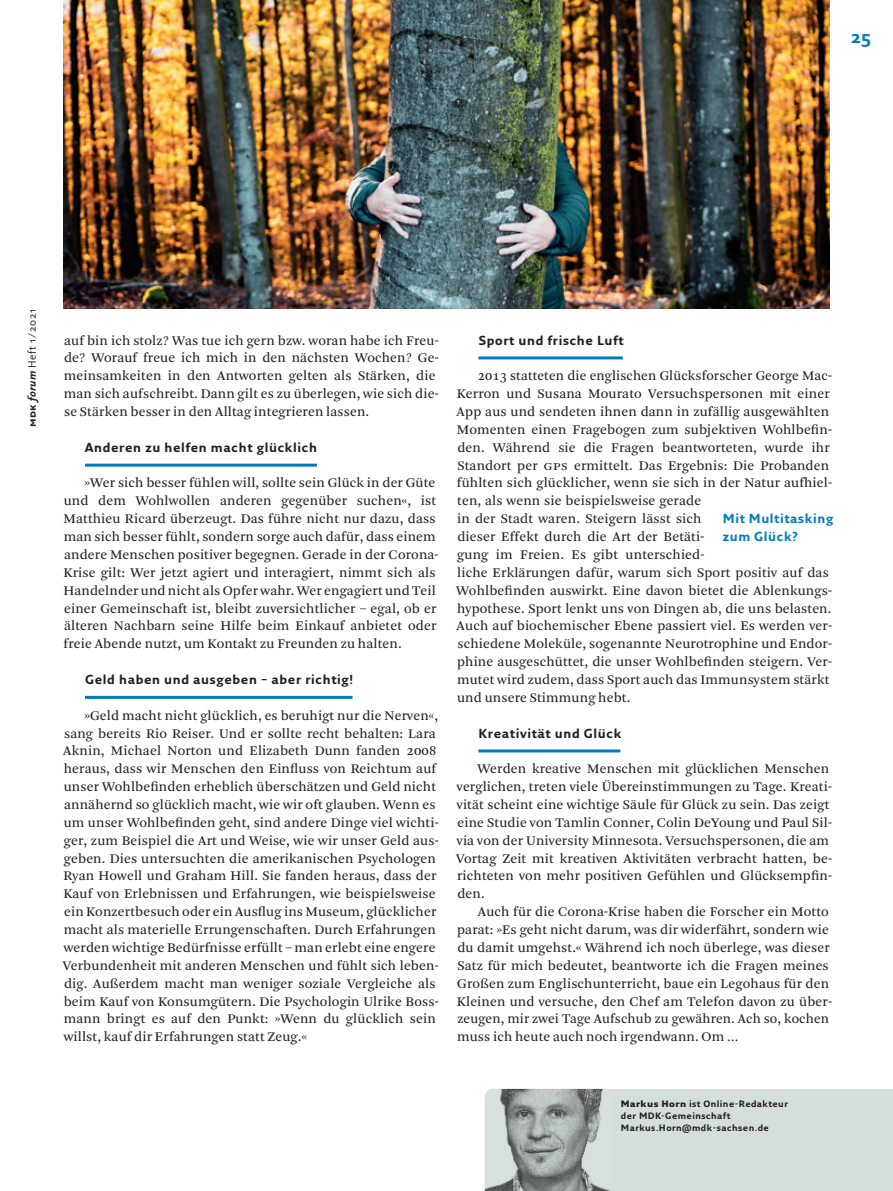
<style>
.page{position:relative;width:893px;height:1191px;background:#fff}
.page>*{position:absolute;margin:0;border:0;box-sizing:border-box;transform-origin:0 0}
._3_3_Pagina{font:700 18px "Fresco Sans Plus Pro";color:#007cbc}
.t1{font:13.8px/17.9px "Arnhem Blond";letter-spacing:.01em;color:#231f20}
._0_3_Zwischenübersch{font:700 12.75px "Fresco Sans Pro";letter-spacing:.05em;color:#231f20}
._0_4_Streamer{font:700 12.75px/17.9px "Fresco Sans Pro";letter-spacing:.05em;color:#007cbc}
.t2{font:10.5px "Fresco Sans Plus Pro";letter-spacing:.05em;color:#231f20}
._3_1_Autorenkasten{font:700 9px/11.9px "Fresco Sans Pro";letter-spacing:.05em;color:#231f20}
.s1{font-weight:700}
.s2{font-weight:700;font-style:italic}
.s3{font-weight:900}
</style>
<div class="page">
<hr style="left:85px;top:463px;width:232px;height:3px;background:#007cbc">
<hr style="left:85px;top:696px;width:268px;height:3px;background:#007cbc">
<hr style="left:478px;top:356px;width:145px;height:3px;background:#007cbc">
<hr style="left:478px;top:749px;width:142px;height:3px;background:#007cbc">
<div style="left:611px;top:1089px;width:282px;height:102px;background:#d5dfd9"></div>
<img style="left:485px;top:1089px;width:126px;height:102px">
<img style="left:64px;top:0;width:765px;height:309px">
<p class="_3_3_Pagina" style="left:851px;top:25px;width:22px">25</p>
<p class="t2" style="left:25px;top:427px;width:120px;rotate:-90deg"><span class="s1">mdk</span> <span class="s2">forum</span> Heft 1/2021</p>
<p class="t1" style="left:64px;top:331px;width:376px">auf bin ich stolz? Was tue ich gern bzw. woran habe ich Freu&shy;de? Worauf freue ich mich in den nächsten Wochen? Ge&shy;meinsamkeiten in den Antworten gelten als Stärken, die man sich aufschreibt. Dann gilt es zu überlegen, wie sich die&shy;se Stärken besser in den Alltag integrieren lassen.</p>
<p class="_0_3_Zwischenübersch" style="left:85px;top:439px;width:234px">Anderen zu helfen macht glücklich</p>
<p class="t1" style="left:63px;top:474px;width:377px;text-indent:21px">»Wer sich besser fühlen will, sollte sein Glück in der Güte und dem Wohlwollen anderen gegenüber suchen«, ist Matthieu Ricard überzeugt. Das führe nicht nur dazu, dass man sich besser fühlt, sondern sorge auch dafür, dass einem andere Menschen positiver begegnen. Gerade in der Corona-Krise gilt: Wer jetzt agiert und interagiert, nimmt sich als Handelnder und nicht als Opfer wahr. Wer engagiert und Teil einer Gemeinschaft ist, bleibt zuversichtlicher – egal, ob er älteren Nachbarn seine Hilfe beim Einkauf anbietet oder freie Abende nutzt, um Kontakt zu Freunden zu halten.</p>
<p class="_0_3_Zwischenübersch" style="left:85px;top:671px;width:269px">Geld haben und ausgeben – aber richtig!</p>
<p class="t1" style="left:63px;top:706px;width:377px;text-indent:22px">»Geld macht nicht glücklich, es beruhigt nur die Nerven«, sang bereits Rio Reiser. Und er sollte recht behalten: Lara Aknin, Michael Norton und Elizabeth Dunn fanden 2008 heraus, dass wir Menschen den Einfluss von Reichtum auf unser Wohlbefinden erheblich überschätzen und Geld nicht annähernd so glücklich macht, wie wir oft glauben. Wenn es um unser Wohlbefinden geht, sind andere Dinge viel wichti&shy;ger, zum Beispiel die Art und Weise, wie wir unser Geld aus&shy;geben. Dies untersuchten die amerikanischen Psychologen Ryan Howell und Graham Hill. Sie fanden heraus, dass der Kauf von Erlebnissen und Erfahrungen, wie beispielsweise ein Konzertbesuch oder ein Ausflug ins Museum, glücklicher macht als materielle Errungenschaften. Durch Erfahrungen werden wichtige Bedürfnisse erfüllt – man erlebt eine engere Verbundenheit mit anderen Menschen und fühlt sich leben&shy;dig. Außerdem macht man weniger soziale Vergleiche als beim Kauf von Konsumgütern. Die Psychologin Ulrike Boss&shy;mann bringt es auf den Punkt: »Wenn du glücklich sein willst, kauf dir Erfahrungen statt Zeug.«</p>
<p class="_0_3_Zwischenübersch" style="left:479px;top:332px;width:146px">Sport und frische Luft</p>
<p class="t1" style="left:456px;top:367px;width:377px;text-indent:21px">2013 statteten die englischen Glücksforscher George Mac-Kerron und Susana Mourato Versuchspersonen mit einer App aus und sendeten ihnen dann in zufällig ausgewählten Momenten einen Fragebogen zum subjektiven Wohlbefin&shy;den. Während sie die Fragen beantworteten, wurde ihr Standort per gps ermittelt. Das Ergebnis: Die Probanden fühlten sich glücklicher, wenn sie sich in der Natur aufhiel&shy;ten, als wenn sie beispielsweise gerade<br>in der Stadt waren. Steigern lässt sich<br>dieser Effekt durch die Art der Betäti-<br>gung im Freien. Es gibt unterschied-<br>liche Erklärungen dafür, warum sich Sport positiv auf das Wohlbefinden auswirkt. Eine davon bietet die Ablenkungs&shy;hypothese. Sport lenkt uns von Dingen ab, die uns belasten.<br>Auch auf biochemischer Ebene passiert viel. Es werden ver&shy;schiedene Moleküle, sogenannte Neurotrophine und Endor&shy;phine ausgeschüttet, die unser Wohlbefinden steigern. Ver&shy;mutet wird zudem, dass Sport auch das Immunsystem stärkt und unsere Stimmung hebt.</p>
<p class="_0_3_Zwischenübersch" style="left:478px;top:725px;width:144px">Kreativität und Glück</p>
<p class="t1" style="left:456px;top:760px;width:377px;text-indent:21px">Werden kreative Menschen mit glücklichen Menschen verglichen, treten viele Übereinstimmungen zu Tage. Kreati&shy;vität scheint eine wichtige Säule für Glück zu sein. Das zeigt eine Studie von Tamlin Conner, Colin DeYoung und Paul Sil&shy;via von der University Minnesota. Versuchspersonen, die am Vortag Zeit mit kreativen Aktivitäten verbracht hatten, be&shy;richteten von mehr positiven Gefühlen und Glücksempfin&shy;den.</p>
<p class="t1" style="left:457px;top:903px;width:377px;text-indent:21px">Auch für die Corona-Krise haben die Forscher ein Motto parat: »Es geht nicht darum, was dir widerfährt, sondern wie du damit umgehst.« Während ich noch überlege, was dieser Satz für mich bedeutet, beantworte ich die Fragen meines Großen zum Englischunterricht, baue ein Legohaus für den Kleinen und versuche, den Chef am Telefon davon zu über&shy;zeugen, mir zwei Tage Aufschub zu gewähren. Ach so, kochen muss ich heute auch noch irgendwann. Om …</p>
<p class="_0_4_Streamer" style="left:723px;top:509px;width:112px">Mit Multitasking zum Glück?</p>
<p class="_3_1_Autorenkasten" style="left:621px;top:1097px;width:169px"><span class="s3">Markus Horn</span> ist Online-Redakteur der MDK-Gemeinschaft</p>
<p class="_3_1_Autorenkasten" style="left:621px;top:1121px;width:150px">Markus.Horn@mdk-sachsen.de</p>
</div>
